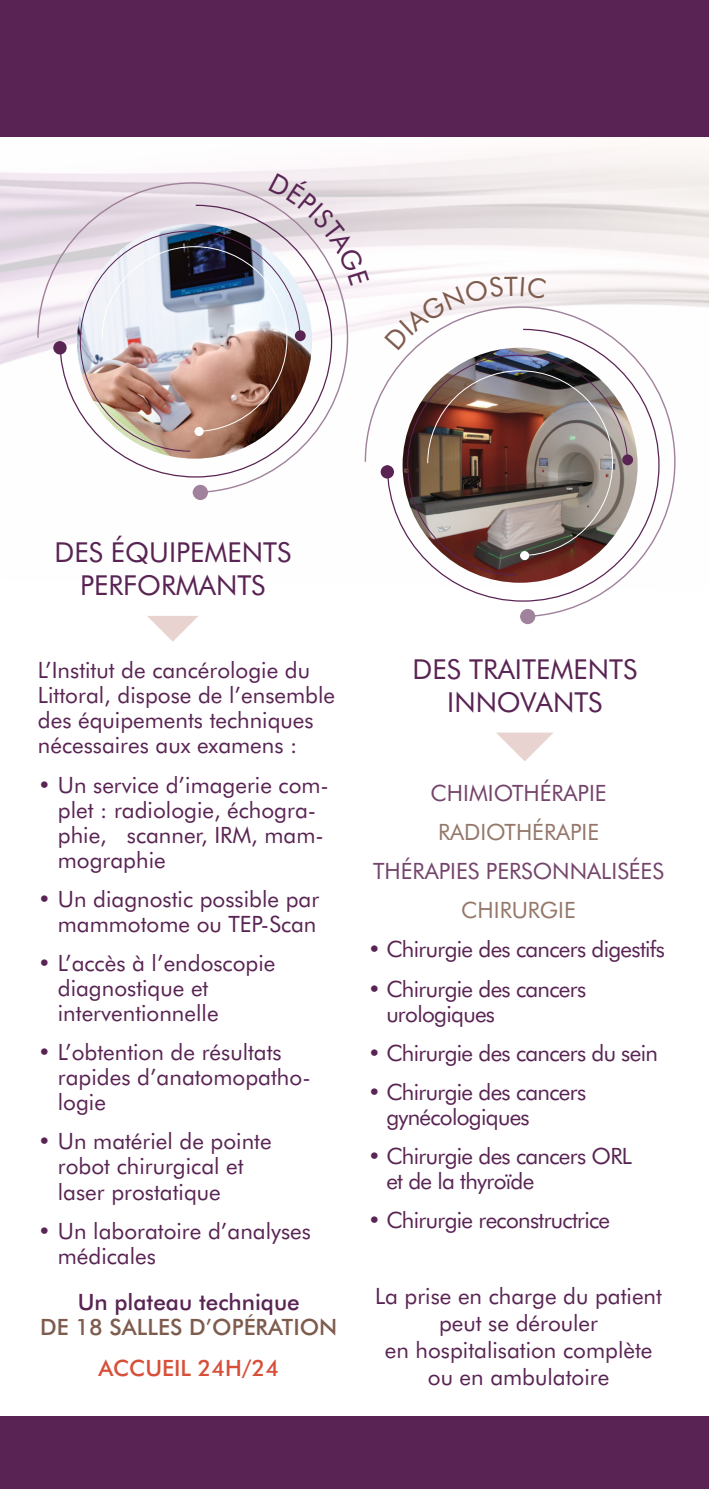
<style>
.page{position:relative;width:709px;height:1489px;background:#fff}
.page>*{position:absolute;margin:0;border:0;box-sizing:border-box;transform-origin:0 0}
.t1{font:27.5px/33px "Futura BT";color:#592453;text-align:center}
.t2{font:22.5px/25px "Futura BT";color:#592453}
.t3{font:22.5px/25px "Futura BT";letter-spacing:-.03em;color:#592453}
.t4{font:22.5px "Futura BT";color:#74456b}
.t5{font:22.5px "Futura BT";color:#947769}
.t6{font:500 22.5px "Futura BT";color:#7e5c4d}
.t7{font:500 22.5px "Futura BT";color:#592453}
.t8{font:500 22.5px "Futura BT";color:#d74f38}
</style>
<div class="page">
<img style="left:0;top:136px;width:709px;height:364px">
<svg style="left:496px;top:732px;width:57px;height:29px"></svg>
<svg style="left:147px;top:616px;width:51px;height:25px"></svg>
<div style="left:0;top:0;width:709px;height:136px;background:#592453"></div>
<div style="left:0;top:1416px;width:709px;height:72px;background:#592453"></div>
<svg style="left:37px;top:181px;width:312px;height:313px"></svg>
<div style="left:193px;top:485px;width:15px;height:15px;background:#a1829c;border-radius:50%"></div>
<svg style="left:59px;top:204px;width:274px;height:274px"></svg>
<div style="left:53px;top:341px;width:14px;height:13px;background:#592453;border-radius:50%"></div>
<svg style="left:79px;top:230px;width:222px;height:222px"></svg>
<svg style="left:364px;top:305px;width:312px;height:313px"></svg>
<div style="left:520px;top:609px;width:15px;height:15px;background:#a1829c;border-radius:50%"></div>
<img style="left:406px;top:354px;width:222px;height:222px">
<div style="left:622px;top:454px;width:11px;height:11px;background:#592453;border-radius:50%"></div>
<img style="left:101px;top:173px;width:268px;height:259px">
<svg style="left:384px;top:276px;width:162px;height:74px"></svg>
<p class="t1" style="left:54px;top:535px;width:238px">DES ÉQUIPEMENTS<br>PERFORMANTS</p>
<p class="t2" style="left:38px;top:657px;width:299px">L’Institut de cancérologie du<br>Littoral, dispose de l’ensemble des équipements techniques nécessaires aux examens :</p>
<p class="t2" style="left:58px;top:772px;width:272px;text-indent:-20px">• Un service d’imagerie com&shy;plet : radiologie, échogra&shy;phie, scanner, IRM, mam&shy;mographie</p>
<p class="t2" style="left:38px;top:886px;width:283px;text-align:right">• Un diagnostic possible par mammotome ou TEP-Scan</p>
<p class="t2" style="left:58px;top:950px;width:219px;text-indent:-20px">• L’accès à l’endoscopie diagnostique et interventionnelle</p>
<p class="t2" style="left:58px;top:1039px;width:254px;text-indent:-20px">• L’obtention de résultats rapides d’anatomopatho&shy;logie</p>
<p class="t2" style="left:58px;top:1128px;width:215px;text-indent:-20px">• Un matériel de pointe robot chirurgical et laser prostatique</p>
<p class="t2" style="left:58px;top:1217px;width:255px;text-indent:-20px">• Un laboratoire d’analyses médicales</p>
<p class="t7" style="left:78px;top:1288px;width:224px">Un plateau technique</p>
<p class="t6" style="left:40px;top:1313px;width:299px">DE 18 SALLES D’OPÉRATION</p>
<p class="t8" style="left:99px;top:1354px;width:182px">ACCUEIL 24H/24</p>
<p class="t1" style="left:412px;top:652px;width:226px">DES TRAITEMENTS<br>INNOVANTS</p>
<p class="t4" style="left:430px;top:779px;width:177px">CHIMIOTHÉRAPIE</p>
<p class="t5" style="left:438px;top:818px;width:163px">RADIOTHÉRAPIE</p>
<p class="t4" style="left:373px;top:857px;width:292px">THÉRAPIES PERSONNALISÉES</p>
<p class="t5" style="left:461px;top:896px;width:116px">CHIRURGIE</p>
<p class="t3" style="left:368px;top:936px;width:299px">• Chirurgie des cancers digestifs</p>
<p class="t3" style="left:386px;top:975px;width:201px;text-indent:-19px">• Chirurgie des cancers urologiques</p>
<p class="t3" style="left:368px;top:1040px;width:292px">• Chirurgie des cancers du sein</p>
<p class="t3" style="left:386px;top:1079px;width:201px;text-indent:-19px">• Chirurgie des cancers gynécologiques</p>
<p class="t3" style="left:386px;top:1143px;width:247px;text-indent:-19px">• Chirurgie des cancers ORL et de la thyroïde</p>
<p class="t3" style="left:368px;top:1207px;width:244px">• Chirurgie reconstructrice</p>
<p class="t2" style="left:375px;top:1281px;width:288px;line-height:27px;text-align:center">La prise en charge du patient peut se dérouler<br>en hospitalisation complète ou en ambulatoire</p>
</div>
